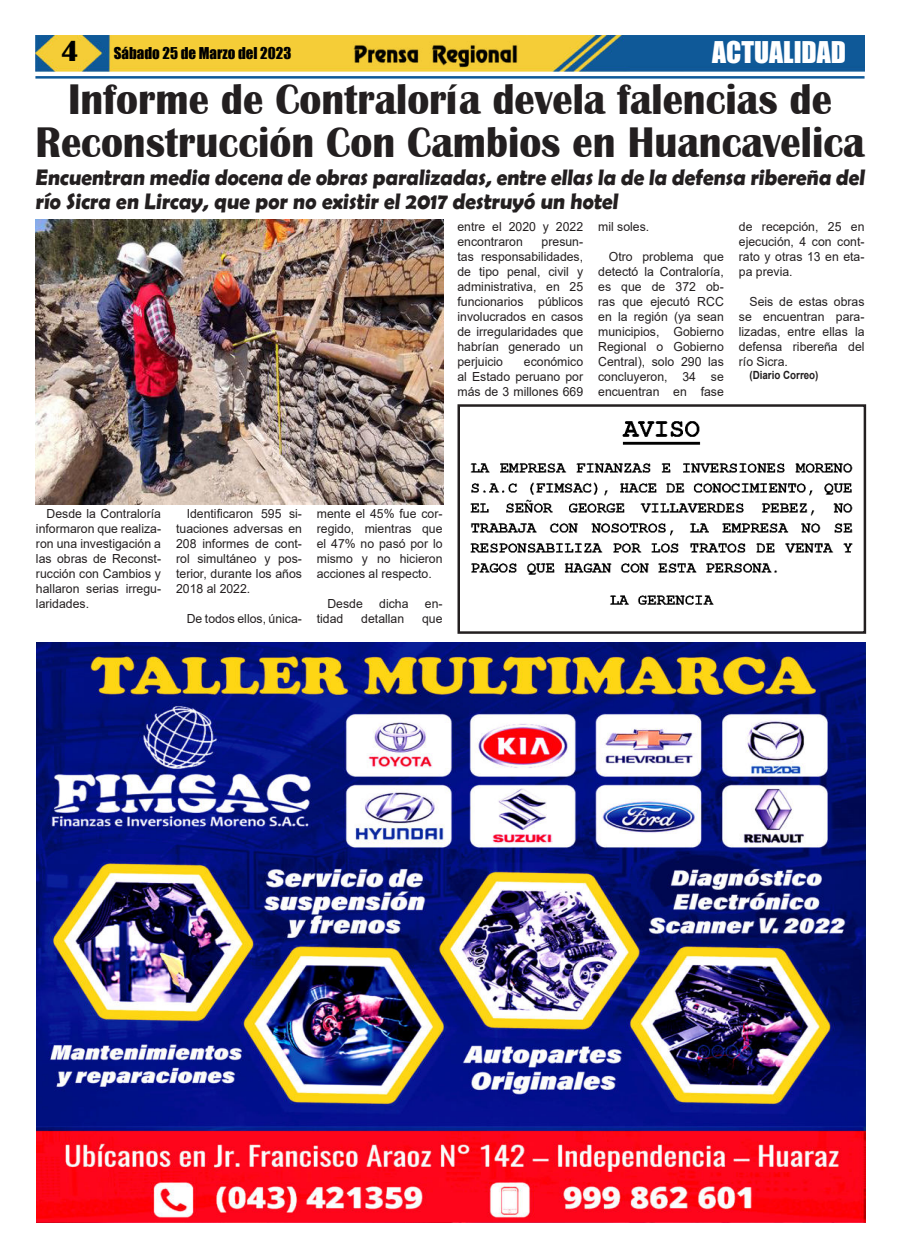
<style>
.page{position:relative;width:900px;height:1258px;background:#fff}
.page>*{position:absolute;margin:0;border:0;box-sizing:border-box;transform-origin:0 0}
.t1{font:700 44.12px/42.5px "Britannic";color:#231f20;text-align:center;scale:.92 1}
.t2{font:27.5px "Impact";color:#fff}
.t3{font:700 22.5px/23.8px "Berlin Sans FB Demi";color:#231f20;scale:.95 1}
.t4{font:15px "Impact";color:#000}
.t5{font:12.5px/15px "Arial";color:#231f20;text-align:justify}
.t6{font:700 11.25px "Arial";color:#231f20;scale:.87 1}
.s1{font-family:"Britannic";font-weight:700;font-size:30px}
</style>
<div class="page">
<img style="left:35px;top:35px;width:830px;height:36px">
<hr style="left:35px;top:76px;width:830px;height:3px;background:#0f5998">
<img style="left:351px;top:41px;width:169px;height:27px">
<img style="left:37px;top:642px;width:828px;height:581px">
<img style="left:36px;top:220px;width:407px;height:285px">
<img style="left:470px;top:421px;width:383px;height:184px">
<div style="left:458px;top:404px;width:408px;height:230px;border:2px solid #231f20"></div>
<p class="t4" style="left:61px;top:45px;width:232px"><span class="s1">4</span> Sábado 25 de Marzo del 2023</p>
<h2 class="t2" style="left:712px;top:37px;width:135px">ACTUALIDAD</h2>
<h1 class="t1" style="left:35px;top:82px;width:903px">Informe de Contraloría devela falencias de<br>Reconstrucción Con Cambios en Huancavelica</h1>
<h3 class="t3" style="left:35px;top:167px;width:877px">Encuentran media docena de obras paralizadas, entre ellas la de la defensa ribereña del río Sicra en Lircay, que por no existir el 2017 destruyó un hotel</h3>
<p class="t5" style="left:458px;top:220px;width:127px">entre el 2020 y 2022 encontraron</p>
<p class="t5" style="left:458px;top:235px;width:127px;text-indent:84px">presun&shy;tas responsabilidades, de tipo penal, civil y administrativa, en 25 funcionarios públicos involucrados en casos de irregularidades que habrían generado un perjuicio</p>
<p class="t5" style="left:458px;top:354px;width:127px;text-indent:66px">económico al Estado peruano por más de 3 millones 669</p>
<p class="t5" style="left:598px;top:220px;width:53px">mil soles.</p>
<p class="t5" style="left:598px;top:250px;width:127px;text-indent:11px">Otro problema que detectó la Contraloría, es que de 372 ob&shy;ras que ejecutó RCC en la región (ya sean municipios, Gobierno Regional o Gobierno Central), solo 290 las concluyeron, 34 se encuentran en fase</p>
<p class="t5" style="left:739px;top:219px;width:127px">de recepción, 25 en ejecución, 4 con cont&shy;rato y otras 13 en eta&shy;pa previa.</p>
<p class="t5" style="left:739px;top:295px;width:127px;text-indent:11px">Seis de estas obras se encuentran para&shy;lizadas, entre ellas la defensa ribereña del río Sicra.</p>
<p class="t6" style="left:750px;top:371px;width:81px">(Diario Correo)</p>
<p class="t5" style="left:36px;top:507px;width:127px;text-indent:11px">Desde la Contraloría informaron que realiza&shy;ron una investigación a las obras de Reconst&shy;rucción con Cambios y hallaron serias irregu&shy;laridades.</p>
<p class="t5" style="left:176px;top:506px;width:127px;text-indent:11px">Identificaron 595 si&shy;tuaciones adversas en 208 informes de cont&shy;rol simultáneo y pos&shy;terior, durante los años 2018 al 2022.</p>
<p class="t5" style="left:187px;top:612px;width:117px">De todos ellos, única-</p>
<p class="t5" style="left:317px;top:506px;width:127px">mente el 45% fue cor&shy;regido, mientras que el 47% no pasó por lo mismo y no hicieron acciones al respecto.</p>
<p class="t5" style="left:327px;top:597px;width:37px">Desde</p>
<p class="t5" style="left:379px;top:597px;width:31px">dicha</p>
<p class="t5" style="left:425px;top:597px;width:19px">en-</p>
<p class="t5" style="left:317px;top:612px;width:28px">tidad</p>
<p class="t5" style="left:361px;top:612px;width:44px">detallan</p>
<p class="t5" style="left:422px;top:612px;width:22px">que</p>
</div>
